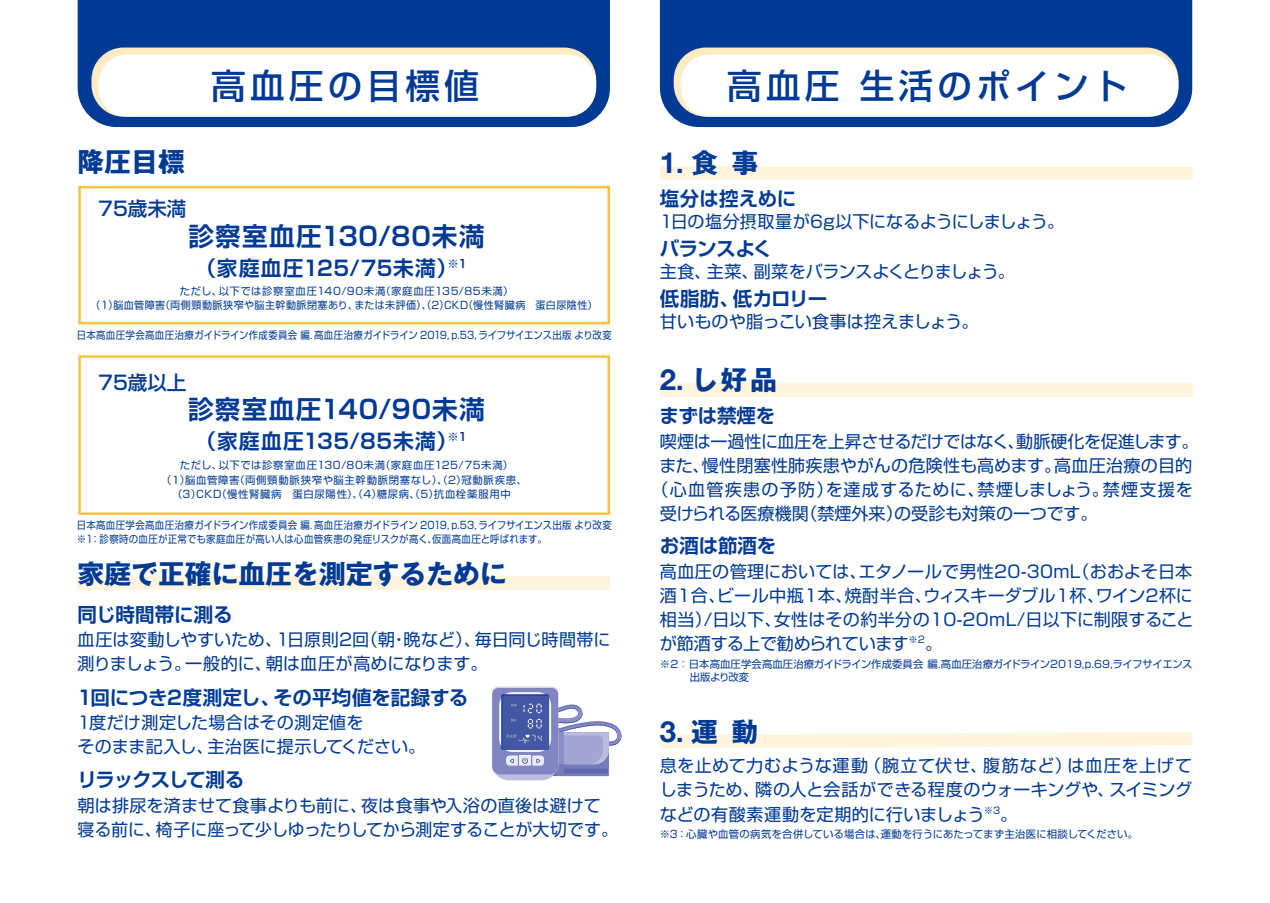
<style>
.page{position:relative;width:1270px;height:903px;background:#fff}
.page>*{position:absolute;margin:0;border:0;box-sizing:border-box;transform-origin:0 0}
.t1{font:500 34.48px "Shin Go Pro";letter-spacing:.125em;color:#003a94}
.t2{font:700 26.78px "Gothic MB101 Pro";color:#003a94}
.t3{font:700 25.55px "Shin Go Pro De";letter-spacing:.045em;color:#003a94}
.t4{font:700 20.65px "Shin Go Pro De";letter-spacing:.035em;color:#003a94}
.t5{font:700 19.43px "Shin Go Pro De";letter-spacing:-.01em;color:#003a94}
.t6{font:500 19.43px "Shin Go Pro";color:#003a94}
.t7{font:700 19.43px "Shin Go Pro De";letter-spacing:-.065em;color:#003a94}
.t8{font:17.15px/24.2px "Shin Go Pro";color:#003a94}
.t9{font:17.15px "Shin Go Pro";letter-spacing:-.03em;color:#003a94}
.t10{font:17.15px "Shin Go Pro";letter-spacing:.07em;color:#003a94}
.t11{font:17.15px "Shin Go Pro";letter-spacing:-.035em;color:#003a94}
.t12{font:10.33px/13.8px "Shin Go Pro";letter-spacing:.03em;color:#003a94;scale:.91 1}
.t13{font:10.33px/14.7px "Shin Go Pro";letter-spacing:.065em;color:#003a94;text-align:center}
.t14{font:10.33px/14.7px "Shin Go Pro";letter-spacing:.03em;color:#003a94;text-align:center}
.t15{font:10.33px/13.8px "Shin Go Pro";color:#003a94}
.t16{font:10.33px "Shin Go Pro";letter-spacing:.01em;color:#003a94}
.s1{font-family:"Helvetica Neue LT Std";font-size:29.22px}
.s2{font-family:"Helvetica Neue LT Std"}
</style>
<div class="page">
<div style="left:78px;top:0;width:532px;height:127px;background:#003a94"></div>
<div style="left:660px;top:0;width:532px;height:127px;background:#003a94"></div>
<div style="left:91px;top:48px;width:505px;height:69px;background:#feebc3;border-radius:32px"></div>
<div style="left:98px;top:54px;width:498px;height:63px;background:#fff;border-radius:29px"></div>
<div style="left:674px;top:48px;width:504px;height:69px;background:#feebc3;border-radius:32px"></div>
<div style="left:681px;top:54px;width:497px;height:63px;background:#fff;border-radius:29px"></div>
<div style="left:660px;top:166px;width:532px;height:14px;background:#fff4de"></div>
<div style="left:78px;top:576px;width:532px;height:14px;background:#fff4de"></div>
<svg style="left:78px;top:186px;width:532px;height:138px"></svg>
<svg style="left:78px;top:355px;width:532px;height:160px"></svg>
<div style="left:492px;top:692px;width:66px;height:88px;background:#bcbcde;border-radius:17px"></div>
<svg style="left:492px;top:686px;width:130px;height:90px"></svg>
<div style="left:660px;top:383px;width:532px;height:14px;background:#fff4de"></div>
<svg style="left:660px;top:732px;width:532px;height:16px;background:#fff5e2"></svg>
<h1 class="t1" style="left:211px;top:57px;width:269px">高血圧の目標値</h1>
<h1 class="t1" style="left:727px;top:57px;width:402px">高血圧 生活のポイント</h1>
<h2 class="t2" style="left:78px;top:140px;width:109px">降圧目標</h2>
<p class="t6" style="left:98px;top:193px;width:90px">75歳未満</p>
<h3 class="t3" style="left:188px;top:215px;width:298px">診察室血圧130/80未満</h3>
<p class="t4" style="left:196px;top:251px;width:273px">（家庭血圧125/75未満）<sup>※1</sup></p>
<p class="t14" style="left:91px;top:282px;width:508px">ただし、以下では診察室血圧140/90未満（家庭血圧135/85未満）<br>（1）脳血管障害（両側頸動脈狭窄や脳主幹動脈閉塞あり、または未評価）、（2）CKD（慢性腎臓病　蛋白尿陰性）</p>
<p class="t12" style="left:77px;top:326px;width:589px">日本高血圧学会高血圧治療ガイドライン作成委員会 編．高血圧治療ガイドライン 2019，p.53，ライフサイエンス出版 より改変</p>
<p class="t6" style="left:98px;top:367px;width:90px">75歳以上</p>
<h3 class="t3" style="left:188px;top:389px;width:298px">診察室血圧140/90未満</h3>
<p class="t4" style="left:196px;top:424px;width:273px">（家庭血圧135/85未満）<sup>※1</sup></p>
<p class="t13" style="left:161px;top:456px;width:367px">ただし、以下では診察室血圧130/80未満（家庭血圧125/75未満）<br>（1）脳血管障害（両側頸動脈狭窄や脳主幹動脈閉塞なし）、（2）冠動脈疾患、（3）CKD（慢性腎臓病　蛋白尿陽性）、（4）糖尿病、（5）抗血栓薬服用中</p>
<p class="t12" style="left:77px;top:517px;width:589px">日本高血圧学会高血圧治療ガイドライン作成委員会 編．高血圧治療ガイドライン 2019，p.53，ライフサイエンス出版 より改変※１：診察時の血圧が正常でも家庭血圧が高い人は心血管疾患の発症リスクが高く、仮面高血圧と呼ばれます。</p>
<h2 class="t2" style="left:78px;top:551px;width:431px">家庭で正確に血圧を測定するために</h2>
<p class="t5" style="left:78px;top:598px;width:157px">同じ時間帯に測る</p>
<p class="t8" style="left:78px;top:625px;width:534px">血圧は変動しやすいため、1日原則2回（朝・晩など）、毎日同じ時間帯に測りましょう。一般的に、朝は血圧が高めになります。</p>
<p class="t5" style="left:78px;top:681px;width:392px">1回につき2度測定し、その平均値を記録する</p>
<p class="t8" style="left:78px;top:708px;width:349px">1度だけ測定した場合はその測定値を<br>そのまま記入し、主治医に提示してください。</p>
<p class="t7" style="left:78px;top:764px;width:168px">リラックスして測る</p>
<p class="t8" style="left:78px;top:791px;width:542px">朝は排尿を済ませて食事よりも前に、夜は食事や入浴の直後は避けて寝る前に、椅子に座って少しゆったりしてから測定することが大切です。</p>
<h2 class="t2" style="left:660px;top:140px;width:100px"><span class="s1">1</span><span class="s2">.</span> 食事</h2>
<p class="t5" style="left:660px;top:183px;width:138px">塩分は控えめに</p>
<p class="t8" style="left:660px;top:207px;width:406px">1日の塩分摂取量が6g以下になるようにしましょう。</p>
<p class="t5" style="left:660px;top:232px;width:114px">バランスよく</p>
<p class="t11" style="left:660px;top:257px;width:357px">主食、主菜、副菜をバランスよくとりましょう。</p>
<p class="t5" style="left:660px;top:282px;width:169px">低脂肪、低カロリー</p>
<p class="t8" style="left:660px;top:307px;width:320px">甘いものや脂っこい食事は控えましょう。</p>
<h2 class="t2" style="left:660px;top:358px;width:119px"><span class="s1">2</span><span class="s2">.</span> し好品</h2>
<p class="t5" style="left:659px;top:400px;width:117px">まずは禁煙を</p>
<p class="t9" style="left:660px;top:427px;width:540px">喫煙は一過性に血圧を上昇させるだけではなく、動脈硬化を促進します。</p>
<p class="t8" style="left:659px;top:451px;width:534px">また、慢性閉塞性肺疾患やがんの危険性も高めます。高血圧治療の目的</p>
<p class="t10" style="left:651px;top:475px;width:543px">（心血管疾患の予防）を達成するために、禁煙しましょう。禁煙支援を</p>
<p class="t8" style="left:660px;top:499px;width:439px">受けられる医療機関（禁煙外来）の受診も対策の一つです。</p>
<p class="t5" style="left:660px;top:530px;width:118px">お酒は節酒を</p>
<p class="t8" style="left:660px;top:557px;width:535px;text-align:justify">高血圧の管理においては、エタノールで男性20-30mL（おおよそ日本酒1合、ビール中瓶1本、焼酎半合、ウィスキーダブル1杯、ワイン2杯に相当）/日以下、女性はその約半分の10-20mL/日以下に制限することが節酒する上で勧められています<sup>※2</sup>。</p>
<p class="t15" style="left:690px;top:655px;width:504px;text-indent:-30px">※2：日本高血圧学会高血圧治療ガイドライン作成委員会編.高血圧治療ガイドライン2019,p.69,ライフサイエンス出版より改変</p>
<h2 class="t2" style="left:660px;top:709px;width:100px"><span class="s1">3</span><span class="s2">.</span> 運動</h2>
<p class="t8" style="left:660px;top:751px;width:534px;text-align:justify">息を止めて力むような運動（腕立て伏せ、腹筋など）は血圧を上げてしまうため、隣の人と会話ができる程度のウォーキングや、スイミングなどの有酸素運動を定期的に行いましょう<sup>※3</sup>。</p>
<p class="t16" style="left:660px;top:826px;width:479px">※3：心臓や血管の病気を合併している場合は、運動を行うにあたってまず主治医に相談してください。</p>
</div>
